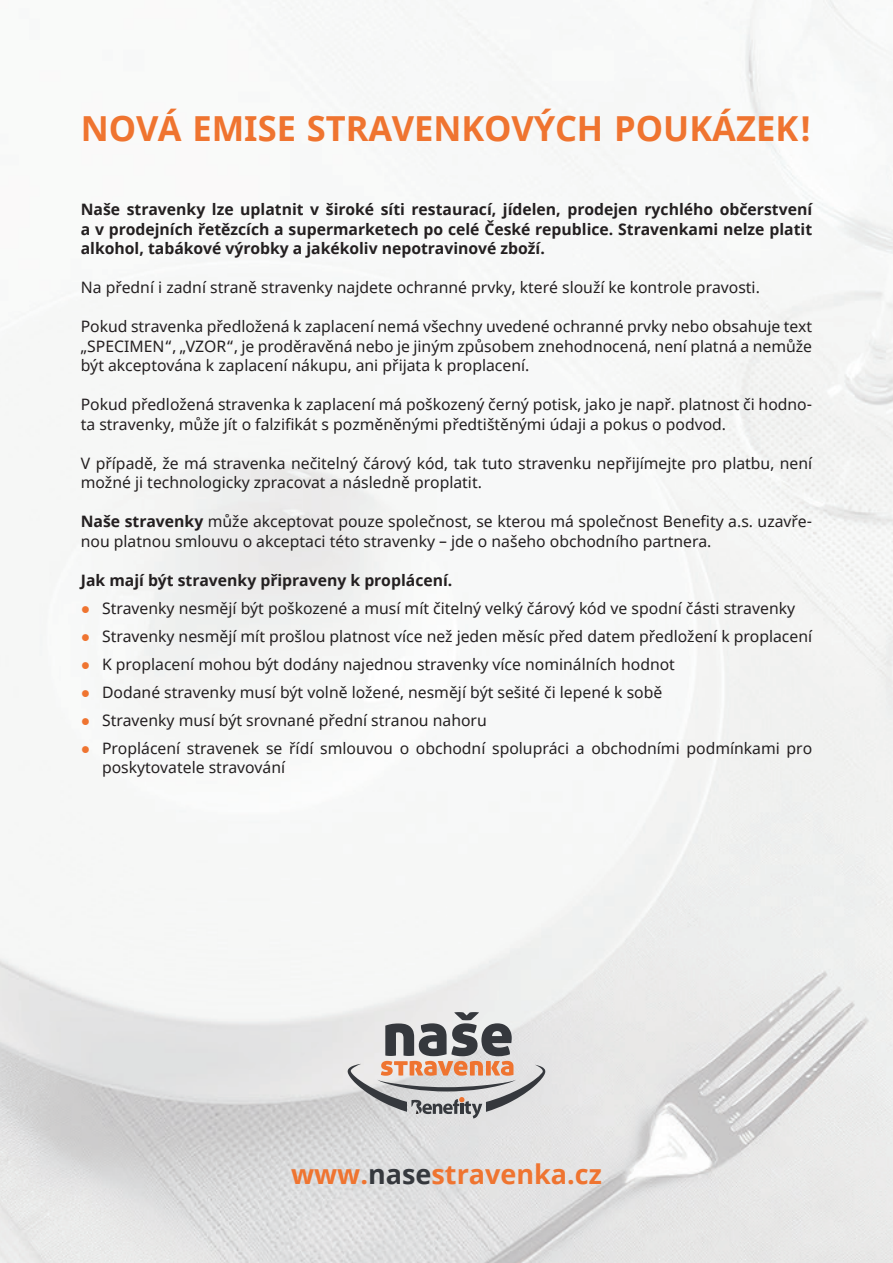
<style>
.page{position:relative;width:893px;height:1263px;background:#fff}
.page>*{position:absolute;margin:0;border:0;box-sizing:border-box;transform-origin:0 0}
.t1{font:700 34.5px "Noto Sans";color:#ef7430}
.t2{font:700 27px "Noto Sans";color:#ef7430}
.t3{font:15.75px/19.5px "Noto Sans";color:#231f20}
.t4{font:700 15.75px/19.5px "Noto Sans";color:#231f20;text-align:justify}
.s1{font-weight:700}
.s2{font-weight:700;color:#ef7430}
.s3{color:#35383d}
</style>
<div class="page">
<img style="left:0;top:0;width:893px;height:1263px">
<svg style="left:348px;top:1012px;width:197px;height:106px;background:#bcb5b2"></svg>
<h1 class="t1" style="left:81px;top:104px;width:733px">NOVÁ EMISE STRAVENKOVÝCH POUKÁZEK!</h1>
<p class="t4" style="left:81px;top:200px;width:733px">Naše stravenky lze uplatnit v široké síti restaurací, jídelen, prodejen rychlého občerstvení a v prodejních řetězcích a supermarketech po celé České republice. Stravenkami nelze platit alkohol, tabákové výrobky a jakékoliv nepotravinové zboží.</p>
<p class="t3" style="left:81px;top:278px;width:681px">Na přední i zadní straně stravenky najdete ochranné prvky, které slouží ke kontrole pravosti.</p>
<p class="t3" style="left:81px;top:317px;width:733px;text-align:justify">Pokud stravenka předložená k zaplacení nemá všechny uvedené ochranné prvky nebo obsahuje text „SPECIMEN“, „VZOR“, je proděravěná nebo je jiným způsobem znehodnocená, není platná a nemůže být akceptována k zaplacení nákupu, ani přijata k proplacení.</p>
<p class="t3" style="left:81px;top:395px;width:733px">Pokud předložená stravenka k zaplacení má poškozený černý potisk, jako je např. platnost či hodno&shy;ta stravenky, může jít o falzifikát s pozměněnými předtištěnými údaji a pokus o podvod.</p>
<p class="t3" style="left:81px;top:454px;width:733px">V případě, že má stravenka nečitelný čárový kód, tak tuto stravenku nepřijímejte pro platbu, není možné ji technologicky zpracovat a následně proplatit.</p>
<p class="t3" style="left:81px;top:512px;width:733px"><span class="s1">Naše stravenky</span> může akceptovat pouze společnost, se kterou má společnost Benefity a.s. uzavře&shy;nou platnou smlouvu o akceptaci této stravenky – jde o našeho obchodního partnera.</p>
<p class="t4" style="left:81px;top:571px;width:373px">Jak mají být stravenky připraveny k proplácení.</p>
<p class="t3" style="left:81px;top:599px;width:716px"><span class="s2">●</span> Stravenky nesmějí být poškozené a musí mít čitelný velký čárový kód ve spodní části stravenky</p>
<p class="t3" style="left:81px;top:627px;width:733px"><span class="s2">●</span> Stravenky nesmějí mít prošlou platnost více než jeden měsíc před datem předložení k proplacení</p>
<p class="t3" style="left:81px;top:655px;width:596px"><span class="s2">●</span> K proplacení mohou být dodány najednou stravenky více nominálních hodnot</p>
<p class="t3" style="left:81px;top:683px;width:583px"><span class="s2">●</span> Dodané stravenky musí být volně ložené, nesmějí být sešité či lepené k sobě</p>
<p class="t3" style="left:81px;top:711px;width:408px"><span class="s2">●</span> Stravenky musí být srovnané přední stranou nahoru</p>
<p class="t3" style="left:102px;top:739px;width:712px;text-indent:-21px"><span class="s2">●</span> Proplácení stravenek se řídí smlouvou o obchodní spolupráci a obchodními podmínkami pro poskytovatele stravování</p>
<h2 class="t2" style="left:291px;top:1155px;width:312px">www.<span class="s3">nase</span>stravenka.cz</h2>
</div>
